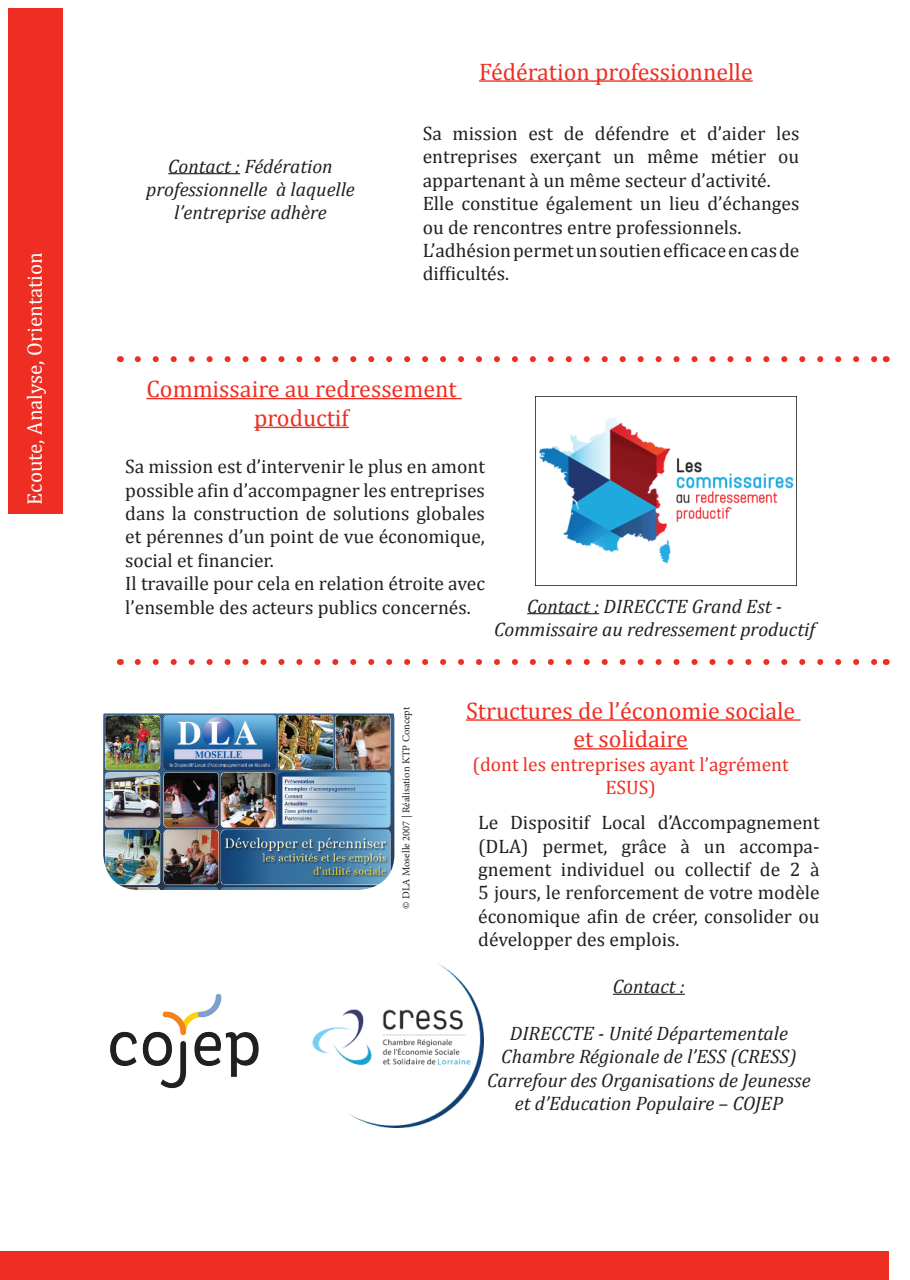
<style>
.page{position:relative;width:910px;height:1280px;background:#fff}
.page>*{position:absolute;margin:0;border:0;box-sizing:border-box;transform-origin:0 0}
.t1{font:24px/28.8px "Cambria";color:#ee2e22;text-align:center}
.t2{font:21px "Cambria";color:#fffefc}
.t3{font:19.5px/23.4px "Cambria";color:#231f20}
.t4{font:italic 19.5px/23.4px "Cambria";color:#231f20;text-align:center}
.t5{font:19.5px/23.4px "Cambria";color:#ee2e22}
.t6{font:10.5px "Minion Pro";color:#231f20}
</style>
<div class="page">
<div style="left:9px;top:9px;width:54px;height:505px;background:#ee2e22"></div>
<hr style="left:479px;top:80px;width:274px;height:2px;background:#ee2e22">
<hr style="left:466px;top:719px;width:335px;height:2px;background:#ee2e22">
<hr style="left:573px;top:748px;width:115px;height:1px;background:#ee2e22">
<hr style="left:613px;top:994px;width:72px;height:1px;background:#231f20">
<div style="left:0;top:1251px;width:889px;height:29px;background:#ee2e22"></div>
<svg style="left:138px;top:356px;width:739px;height:6px"></svg>
<svg style="left:138px;top:659px;width:739px;height:6px"></svg>
<img style="left:103px;top:713px;width:291px;height:177px">
<img style="left:110px;top:994px;width:149px;height:95px">
<img style="left:312px;top:964px;width:171px;height:164px">
<hr style="left:168px;top:173px;width:72px;height:1px;background:#231f20">
<hr style="left:146px;top:398px;width:316px;height:1px;background:#ee2e22">
<hr style="left:254px;top:427px;width:95px;height:1px;background:#ee2e22">
<hr style="left:527px;top:613px;width:72px;height:1px;background:#231f20">
<img style="left:535px;top:396px;width:261px;height:189px">
<p class="t2" style="left:22px;top:505px;width:254px;rotate:-90deg">Ecoute, Analyse, Orientation</p>
<p class="t4" style="left:146px;top:153px;width:210px">Contact : Fédération professionnelle à laquelle l’entreprise adhère</p>
<p class="t1" style="left:479px;top:57px;width:275px">Fédération professionnelle</p>
<p class="t3" style="left:423px;top:121px;width:378px">Sa mission est de défendre et d’aider les entreprises exerçant un même métier ou appartenant à un même secteur d’activité.<br>Elle constitue également un lieu d’échanges ou de rencontres entre professionnels.<br>L’adhésion permet un soutien efficace en cas de difficultés.</p>
<p class="t1" style="left:146px;top:374px;width:312px">Commissaire au redressement productif</p>
<p class="t3" style="left:125px;top:455px;width:361px">Sa mission est d’intervenir le plus en amont possible afin d’accompagner les entreprises dans la construction de solutions globales et pérennes d’un point de vue économique, social et financier.<br>Il travaille pour cela en relation étroite avec l’ensemble des acteurs publics concernés.</p>
<p class="t4" style="left:494px;top:593px;width:322px">Contact : DIRECCTE Grand Est -<br>Commissaire au redressement productif</p>
<p class="t6" style="left:399px;top:909px;width:203px;rotate:-90deg">© DLA Moselle 2007 | Réalisation KTP Concept</p>
<p class="t1" style="left:466px;top:696px;width:331px">Structures de l’économie sociale et solidaire</p>
<p class="t5" style="left:605px;top:752px;width:185px;text-indent:-133px">(dont les entreprises ayant l’agrément<br>ESUS</p>
<p class="t5" style="left:649px;top:776px;width:9px">)</p>
<p class="t3" style="left:478px;top:811px;width:343px;text-align:justify">Le Dispositif Local d’Accompagnement (DLA) permet, grâce à un accompa&shy;gnement individuel ou collectif de 2 à 5 jours, le renforcement de votre modèle économique afin de créer, consolider ou développer des emplois.</p>
<p class="t4" style="left:613px;top:974px;width:73px">Contact :</p>
<p class="t4" style="left:487px;top:1021px;width:325px">DIRECCTE - Unité Départementale Chambre Régionale de l’ESS (CRESS)<br>Carrefour des Organisations de Jeunesse et d’Education Populaire – COJEP</p>
</div>
